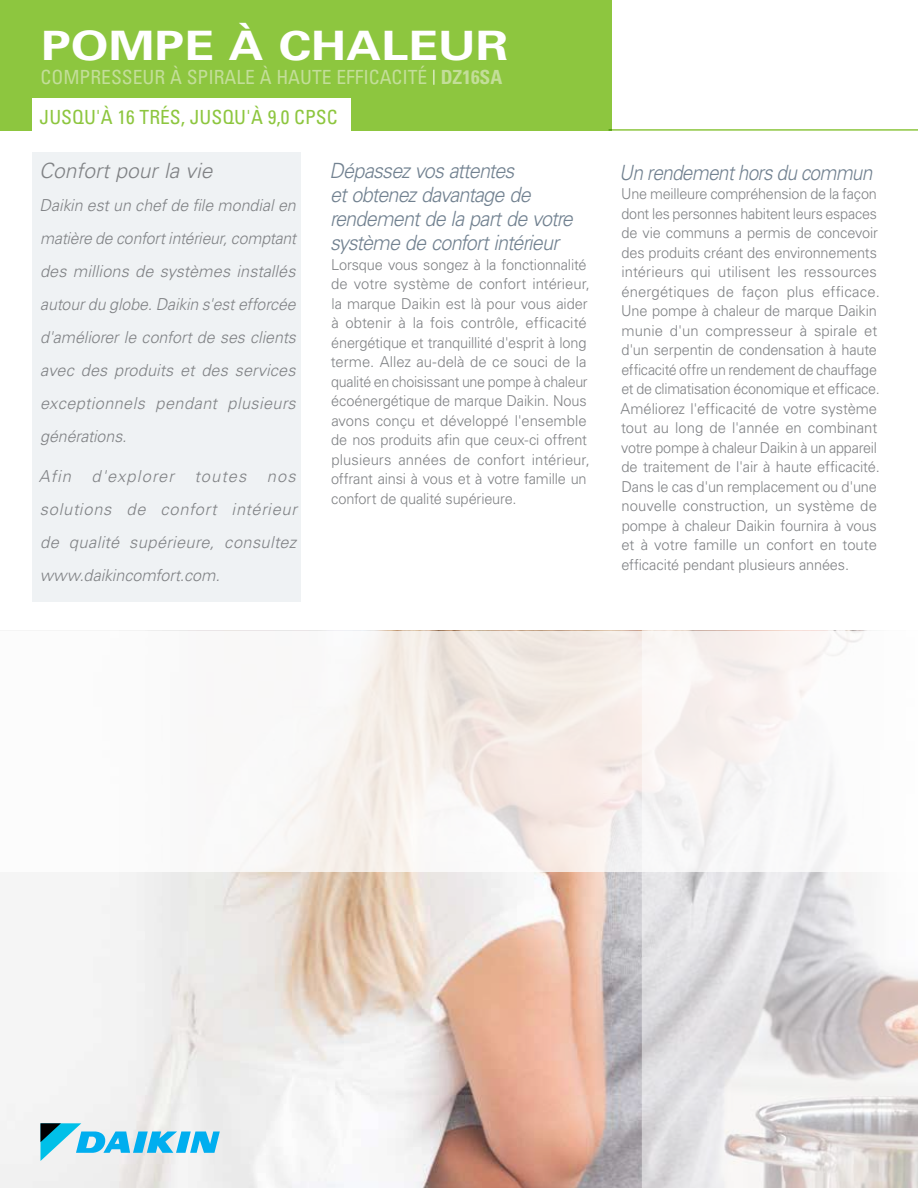
<style>
.page{position:relative;width:918px;height:1188px;background:#fff}
.page>*{position:absolute;margin:0;border:0;box-sizing:border-box;transform-origin:0 0}
.t1{font:700 40.5px "Univers";color:#fff;scale:1.2 1}
.t2{font:italic 300 21px/24px "Univers";letter-spacing:-.04em;color:#718190;scale:.94 1}
.t3{font:italic 300 21px "Univers";letter-spacing:-.04em;color:#718190;scale:.91 1}
.t4{font:italic 300 21px "Univers";color:#808285}
.t5{font:condensed 19.5px "Univers";color:#c3de99}
.t6{font:condensed 19.5px "Univers";color:#8dc63f}
.t7{font:italic 300 16.5px/33px "Univers";letter-spacing:.01em;color:#808285;text-align:justify}
.t8{font:300 15px/19.5px "Univers";letter-spacing:-.01em;color:#808285;scale:.96 1}
.t9{font:300 15px/19.5px "Univers";letter-spacing:-.01em;color:#808285}
.s1{font-weight:700}
</style>
<div class="page">
<img style="left:0;top:872px;width:642px;height:316px">
<svg style="left:237px;top:631px;width:405px;height:241px;fill:#f7efea"></svg>
<svg style="left:642px;top:630px;width:276px;height:558px"></svg>
<hr style="left:609px;top:129px;width:309px;height:2px;background:#8dc63f">
<div style="left:32px;top:152px;width:269px;height:450px;background:#eff2f4"></div>
<div style="left:0;top:0;width:612px;height:131px;background:#8dc63f"></div>
<div style="left:32px;top:98px;width:319px;height:34px;background:#fff"></div>
<svg style="left:40px;top:1123px;width:180px;height:38px"></svg>
<h1 class="t1" style="left:41px;top:22px;width:227px">POMPEÀCHA</h1>
<h1 class="t1" style="left:381px;top:22px;width:50px">LEUR</h1>
<h3 class="t5" style="left:41px;top:65px;width:463px">COMPRESSEUR À SPIRALE À HAUTE EFFICACITÉ <sup>|</sup> <span class="s1">DZ16SA</span></h3>
<h3 class="t6" style="left:40px;top:105px;width:299px">JUSQU'À 16 TRÉS, JUSQU'À 9,0 CPSC</h3>
<h2 class="t4" style="left:39px;top:158px;width:175px">Confort pour la vie</h2>
<p class="t7" style="left:40px;top:189px;width:258px">Daikin est un chef de file mondial en matière de confort intérieur, comptant des millions de systèmes installés autour du globe. Daikin s'est efforcée d'améliorer le confort de ses clients avec des produits et des services exceptionnels pendant plusieurs générations.</p>
<p class="t7" style="left:39px;top:460px;width:260px">Afin d'explorer toutes nos solutions de confort intérieur de qualité supérieure, consultez www.daikincomfort.com.</p>
<h2 class="t2" style="left:330px;top:159px;width:260px">Dépassez vos attentes<br>et obtenez davantage de rendement de la part de votre système de confort intérieur</h2>
<p class="t9" style="left:331px;top:254px;width:261px">Lorsque vous songez à la fonctionnalité de votre système de confort intérieur, la marque Daikin est là pour vous aider à obtenir à la fois contrôle, efficacité énergétique et tranquillité d'esprit à long terme. Allez au-delà de ce souci de la qualité en choisissant une pompe à chaleur écoénergétique de marque Daikin. Nous avons conçu et développé l'ensemble de nos produits afin que ceux-ci offrent plusieurs années de confort intérieur, offrant ainsi à vous et à votre famille un confort de qualité supérieure.</p>
<h2 class="t3" style="left:619px;top:160px;width:280px">Un rendement hors du commun</h2>
<p class="t8" style="left:621px;top:184px;width:272px">Une meilleure compréhension de la façon dont les personnes habitent leurs espaces de vie communs a permis de concevoir des produits créant des environnements intérieurs qui utilisent les ressources énergétiques de façon plus efficace.<br>Une pompe à chaleur de marque Daikin munie d'un compresseur à spirale et d'un serpentin de condensation à haute efficacité offre un rendement de chauffage et de climatisation économique et efficace.<br>Améliorez l'efficacité de votre système tout au long de l'année en combinant votre pompe à chaleur Daikin à un appareil de traitement de l'air à haute efficacité.<br>Dans le cas d'un remplacement ou d'une nouvelle construction, un système de pompe à chaleur Daikin fournira à vous et à votre famille un confort en toute efficacité pendant plusieurs années.</p>
</div>
